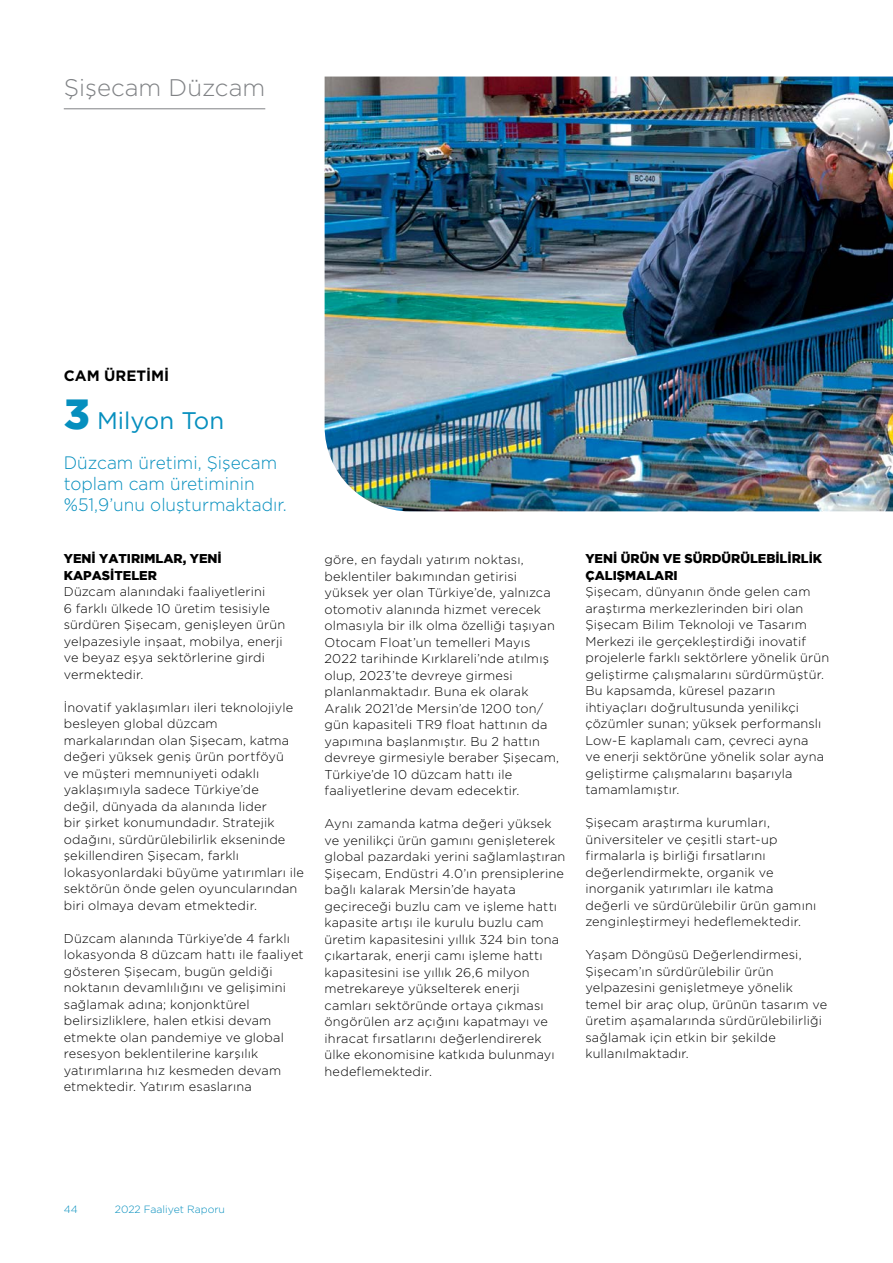
<style>
.page{position:relative;width:893px;height:1263px;background:#fff}
.page>*{position:absolute;margin:0;border:0;box-sizing:border-box;transform-origin:0 0}
.t1{font:300 24px "Gotham";color:#808285}
.t2{font:24px "Gotham";color:#068fbe}
.t3{font:300 18px/21px "Gotham";color:#068fbe;scale:.96 1}
.t4{font:700 15px "Gotham";color:#000}
.t5{font:300 12.75px/16.5px "Gotham";letter-spacing:.015em;color:#000}
.t6{font:900 12.75px/16.5px "Gotham";color:#000}
.t7{font:300 10.5px "Gotham";color:#068fbe}
.s1{font-weight:900;font-size:42px}
</style>
<div class="page">
<hr style="left:64px;top:108px;width:201px;height:1px;background:#808285">
<img style="left:325px;top:77px;width:568px;height:434px">
<h1 class="t1" style="left:64px;top:72px;width:203px">Şişecam Düzcam</h1>
<p class="t4" style="left:64px;top:366px;width:107px">CAM ÜRETİMİ</p>
<h1 class="t2" style="left:64px;top:405px;width:162px"><span class="s1">3</span> Milyon Ton</h1>
<h2 class="t3" style="left:64px;top:452px;width:234px">Düzcam üretimi, Şişecam toplam cam üretiminin %51,9’unu oluşturmaktadır.</h2>
<p class="t6" style="left:64px;top:550px;width:159px">YENİ YATIRIMLAR, YENİ<br>KAPASİTELER</p>
<p class="t5" style="left:64px;top:583px;width:223px">Düzcam alanındaki faaliyetlerini<br>6 farklı ülkede 10 üretim tesisiyle sürdüren Şişecam, genişleyen ürün yelpazesiyle inşaat, mobilya, enerji ve beyaz eşya sektörlerine girdi vermektedir.</p>
<p class="t5" style="left:64px;top:699px;width:242px">İnovatif yaklaşımları ileri teknolojiyle besleyen global düzcam markalarından olan Şişecam, katma değeri yüksek geniş ürün portföyü<br>ve müşteri memnuniyeti odaklı yaklaşımıyla sadece Türkiye’de<br>değil, dünyada da alanında lider<br>bir şirket konumundadır. Stratejik odağını, sürdürülebilirlik ekseninde şekillendiren Şişecam, farklı lokasyonlardaki büyüme yatırımları ile sektörün önde gelen oyuncularından biri olmaya devam etmektedir.</p>
<p class="t5" style="left:64px;top:929px;width:241px">Düzcam alanında Türkiye’de 4 farklı lokasyonda 8 düzcam hattı ile faaliyet gösteren Şişecam, bugün geldiği noktanın devamlılığını ve gelişimini sağlamak adına; konjonktürel belirsizliklere, halen etkisi devam etmekte olan pandemiye ve global resesyon beklentilerine karşılık yatırımlarına hız kesmeden devam etmektedir. Yatırım esaslarına</p>
<p class="t5" style="left:325px;top:551px;width:236px">göre, en faydalı yatırım noktası, beklentiler bakımından getirisi yüksek yer olan Türkiye’de, yalnızca otomotiv alanında hizmet verecek olmasıyla bir ilk olma özelliği taşıyan Otocam Float’un temelleri Mayıs 2022 tarihinde Kırklareli’nde atılmış olup, 2023’te devreye girmesi planlanmaktadır. Buna ek olarak Aralık 2021’de Mersin’de 1200 ton/ gün kapasiteli TR9 float hattının da yapımına başlanmıştır. Bu 2 hattın devreye girmesiyle beraber Şişecam, Türkiye’de 10 düzcam hattı ile faaliyetlerine devam edecektir.</p>
<p class="t5" style="left:325px;top:815px;width:242px">Aynı zamanda katma değeri yüksek ve yenilikçi ürün gamını genişleterek global pazardaki yerini sağlamlaştıran Şişecam, Endüstri 4.0’ın prensiplerine bağlı kalarak Mersin’de hayata geçireceği buzlu cam ve işleme hattı kapasite artışı ile kurulu buzlu cam üretim kapasitesini yıllık 324 bin tona çıkartarak, enerji camı işleme hattı kapasitesini ise yıllık 26,6 milyon metrekareye yükselterek enerji camları sektöründe ortaya çıkması öngörülen arz açığını kapatmayı ve ihracat fırsatlarını değerlendirerek ülke ekonomisine katkıda bulunmayı hedeflemektedir.</p>
<p class="t6" style="left:585px;top:550px;width:238px">YENİ ÜRÜN VE SÜRDÜRÜLEBİLİRLİK<br>ÇALIŞMALARI</p>
<p class="t5" style="left:585px;top:583px;width:245px">Şişecam, dünyanın önde gelen cam araştırma merkezlerinden biri olan Şişecam Bilim Teknoloji ve Tasarım Merkezi ile gerçekleştirdiği inovatif projelerle farklı sektörlere yönelik ürün geliştirme çalışmalarını sürdürmüştür.<br>Bu kapsamda, küresel pazarın ihtiyaçları doğrultusunda yenilikçi çözümler sunan; yüksek performanslı Low-E kaplamalı cam, çevreci ayna<br>ve enerji sektörüne yönelik solar ayna geliştirme çalışmalarını başarıyla tamamlamıştır.</p>
<p class="t5" style="left:585px;top:814px;width:232px">Şişecam araştırma kurumları, üniversiteler ve çeşitli start-up firmalarla iş birliği fırsatlarını değerlendirmekte, organik ve inorganik yatırımları ile katma değerli ve sürdürülebilir ürün gamını zenginleştirmeyi hedeflemektedir.</p>
<p class="t5" style="left:585px;top:946px;width:243px">Yaşam Döngüsü Değerlendirmesi, Şişecam’ın sürdürülebilir ürün yelpazesini genişletmeye yönelik temel bir araç olup, ürünün tasarım ve üretim aşamalarında sürdürülebilirliği sağlamak için etkin bir şekilde kullanılmaktadır.</p>
<p class="t7" style="left:64px;top:1202px;width:15px">44</p>
<p class="t7" style="left:115px;top:1202px;width:112px">2022 Faaliyet Raporu</p>
</div>
